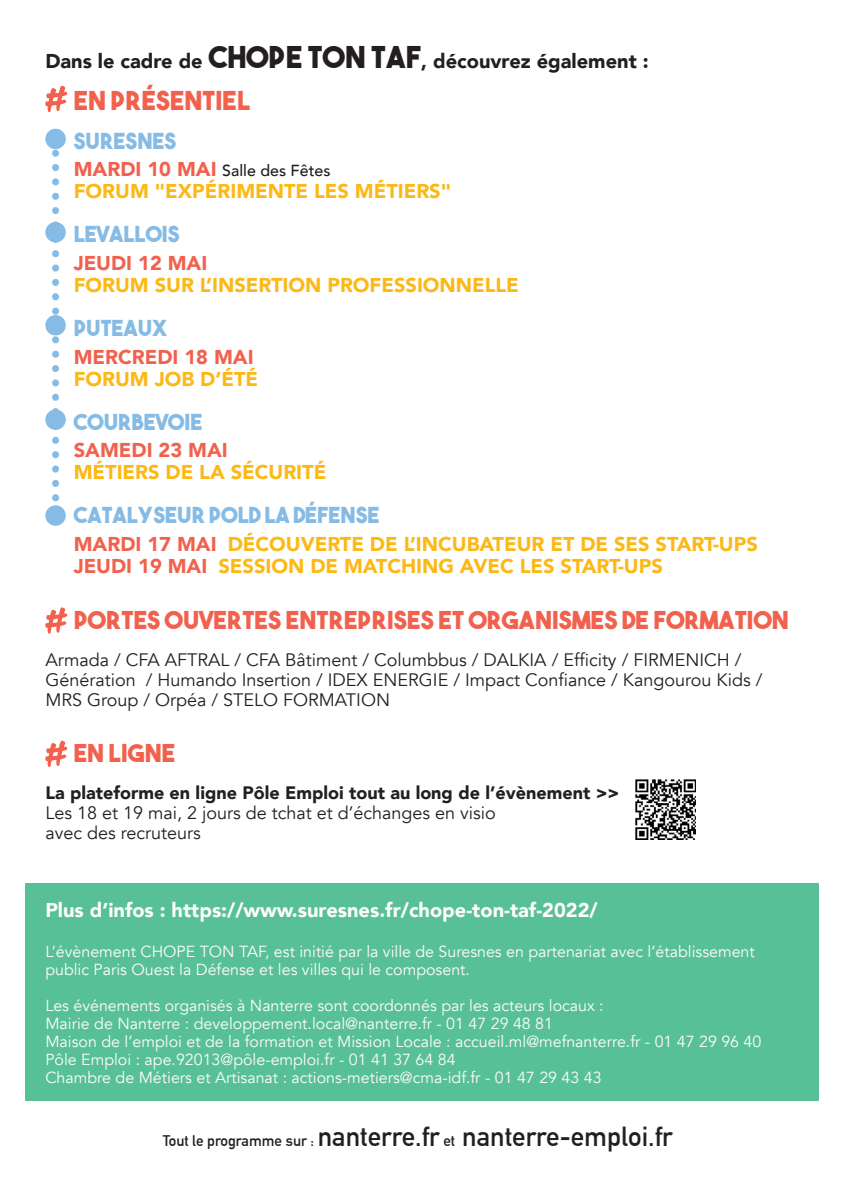
<style>
.page{position:relative;width:842px;height:1191px;background:#fff}
.page>*{position:absolute;margin:0;border:0;box-sizing:border-box;transform-origin:0 0}
.t1{font:700 27px "DIN Alternate";color:#231f20}
.t2{font:26px "The Bold Font";letter-spacing:.005em;color:#f1614d}
.t3{font:24.6px "The Bold Font";letter-spacing:.005em;color:#f1614d}
.t4{font:22px "The Bold Font";color:#85bbe5}
.t5{font:900 20px/22px "Avenir";color:#fcb814}
.t6{font:900 20px "Avenir";color:#fefcfd}
.t7{font:900 20px "Avenir";color:#231f20}
.t8{font:900 20px "Avenir";color:#f1614d}
.t9{font:18px/20px "Avenir";color:#231f20}
.t10{font:900 18px "Avenir";color:#231f20}
.t11{font:16px/18px "Avenir";color:#fefcfd}
.t12{font:500 16px "Avenir";color:#231f20}
.s1{font-family:"The Bold Font";font-weight:400;font-size:30px}
.s2{font-weight:900;font-size:20px;color:#f1614d}
.s3{color:#f1614d}
.s4{font-size:15px}
</style>
<div class="page">
<svg style="left:45px;top:85px;width:23px;height:27px"></svg>
<svg style="left:45px;top:607px;width:23px;height:26px"></svg>
<svg style="left:45px;top:740px;width:23px;height:27px"></svg>
<svg style="left:52px;top:149px;width:7px;height:349px"></svg>
<div style="left:45px;top:129px;width:21px;height:20px;background:#85bbe5;border-radius:50%"></div>
<div style="left:45px;top:222px;width:21px;height:20px;background:#85bbe5;border-radius:50%"></div>
<div style="left:45px;top:315px;width:21px;height:20px;background:#85bbe5;border-radius:50%"></div>
<div style="left:45px;top:409px;width:21px;height:21px;background:#85bbe5;border-radius:50%"></div>
<div style="left:45px;top:505px;width:21px;height:21px;background:#85bbe5;border-radius:50%"></div>
<img style="left:635px;top:779px;width:61px;height:61px">
<div style="left:26px;top:882px;width:793px;height:218px;background:#57c096"></div>
<p class="t7" style="left:45px;top:44px;width:605px">Dans le cadre de <span class="s1">CHOPE TON TAF</span>, découvrez également :</p>
<h2 class="t2" style="left:74px;top:84px;width:178px">EN PRÉSENTIEL</h2>
<h3 class="t4" style="left:74px;top:127px;width:104px">SURESNES</h3>
<p class="t12" style="left:74px;top:157px;width:258px"><span class="s2">MARDI 10 MAI</span> Salle des Fêtes</p>
<p class="t5" style="left:74px;top:180px;width:379px">FORUM "EXPÉRIMENTE LES MÉTIERS"</p>
<h3 class="t4" style="left:74px;top:220px;width:107px">LEVALLOIS</h3>
<p class="t8" style="left:74px;top:246px;width:135px">JEUDI 12 MAI</p>
<p class="t5" style="left:74px;top:273px;width:447px">FORUM SUR L’INSERTION PROFESSIONNELLE</p>
<h3 class="t4" style="left:74px;top:314px;width:95px">PUTEAUX</h3>
<p class="t8" style="left:74px;top:339px;width:181px">MERCREDI 18 MAI</p>
<p class="t5" style="left:74px;top:367px;width:186px">FORUM JOB D’ÉTÉ</p>
<h3 class="t4" style="left:74px;top:408px;width:130px">COURBEVOIE</h3>
<p class="t8" style="left:74px;top:433px;width:156px">SAMEDI 23 MAI</p>
<p class="t5" style="left:74px;top:461px;width:254px">MÉTIERS DE LA SÉCURITÉ</p>
<h3 class="t4" style="left:74px;top:501px;width:307px">CATALYSEUR POLD LA DÉFENSE</h3>
<p class="t5" style="left:74px;top:532px;width:686px"><span class="s3">MARDI 17 MAI</span> DÉCOUVERTE DE L’INCUBATEUR ET DE SES START-UPS<br><span class="s3">JEUDI 19 MAI</span> SESSION DE MATCHING AVEC LES START-UPS</p>
<h3 class="t3" style="left:74px;top:604px;width:717px">PORTES OUVERTES ENTREPRISES ET ORGANISMES DE FORMATION</h3>
<p class="t9" style="left:45px;top:650px;width:719px">Armada / CFA AFTRAL / CFA Bâtiment / Columbbus / DALKIA / Efficity / FIRMENICH /<br>Génération / Humando Insertion / IDEX ENERGIE / Impact Confiance / Kangourou Kids /<br>MRS Group / Orpéa / STELO FORMATION</p>
<h3 class="t3" style="left:74px;top:737px;width:103px">EN LIGNE</h3>
<p class="t10" style="left:45px;top:777px;width:576px">La plateforme en ligne Pôle Emploi tout au long de l’évènement &gt;&gt;</p>
<p class="t9" style="left:45px;top:802px;width:452px">Les 18 et 19 mai, 2 jours de tchat et d’échanges en visio avec des recruteurs</p>
<p class="t6" style="left:45px;top:893px;width:554px">Plus d’infos : https://www.suresnes.fr/chope-ton-taf-2022/</p>
<p class="t11" style="left:45px;top:942px;width:711px">L’évènement CHOPE TON TAF, est initié par la ville de Suresnes en partenariat avec l’établissement public Paris Ouest la Défense et les villes qui le composent.</p>
<p class="t11" style="left:45px;top:996px;width:717px">Les événements organisés à Nanterre sont coordonnés par les acteurs locaux :<br>Mairie de Nanterre : developpement.local@nanterre.fr - 01 47 29 48 81<br>Maison de l’emploi et de la formation et Mission Locale : accueil.ml@mefnanterre.fr - 01 47 29 96 40<br>Pôle Emploi : ape.92013@pôle-emploi.fr - 01 41 37 64 84<br>Chambre de Métiers et Artisanat : actions-metiers@cma-idf.fr - 01 47 29 43 43</p>
<h1 class="t1" style="left:163px;top:1116px;width:511px"><span class="s4">Tout le programme sur :</span> nanterre.fr <span class="s4">et</span> nanterre-emploi.fr</h1>
</div>
